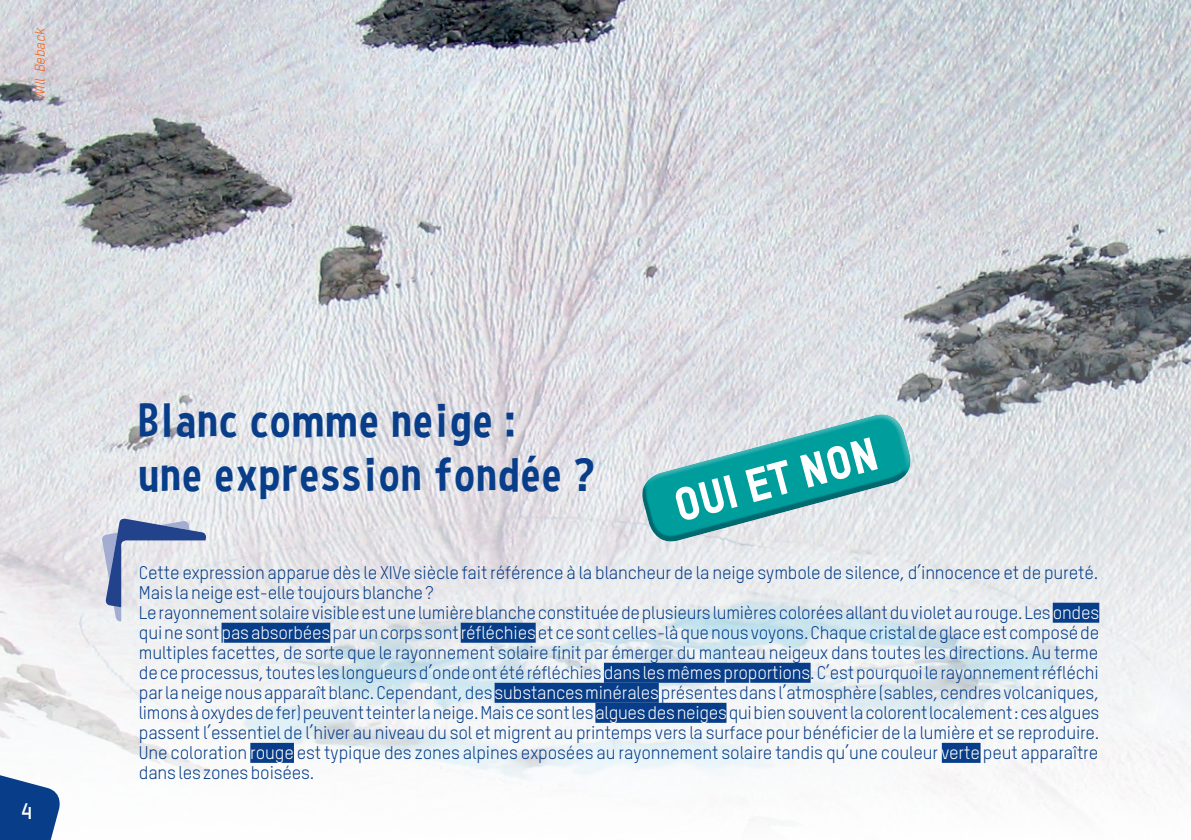
<style>
.page{position:relative;width:1191px;height:840px;background:#fff}
.page>*{position:absolute;margin:0;border:0;box-sizing:border-box;transform-origin:0 0}
.t1{font:48px/54px "Curse Casual";letter-spacing:.04em;color:#083e89}
.t2{font:46px "TSTAR Headline";color:#fff}
.t3{font:700 22px "TSTAR";color:#fff}
.t4{font:18px/20px "TSTAR";letter-spacing:-.01em;color:#083e89}
.t5{font:italic 14px "TSTAR";color:#f36421}
.s1{color:#fff}
</style>
<div class="page">
<img style="left:0;top:0;width:1191px;height:821px">
<svg style="left:636px;top:404px;width:284px;height:143px;background:#7dc2c4"></svg>
<div style="left:1052px;top:602px;width:47px;height:20px;background:#083e89"></div>
<div style="left:221px;top:622px;width:109px;height:20px;background:#083e89"></div>
<div style="left:461px;top:622px;width:74px;height:20px;background:#083e89"></div>
<div style="left:604px;top:662px;width:206px;height:20px;background:#083e89"></div>
<div style="left:494px;top:682px;width:165px;height:20px;background:#083e89"></div>
<div style="left:595px;top:702px;width:131px;height:20px;background:#083e89"></div>
<div style="left:250px;top:742px;width:44px;height:20px;background:#083e89"></div>
<div style="left:941px;top:742px;width:39px;height:20px;background:#083e89"></div>
<svg style="left:102px;top:518px;width:104px;height:103px;background:#bfc6d8"></svg>
<svg style="left:0;top:767px;width:64px;height:72px"></svg>
<p class="t5" style="left:31px;top:100px;width:74px;rotate:-90deg">Will Beback</p>
<p class="t3" style="left:21px;top:796px;width:13px">4</p>
<h1 class="t1" style="left:139px;top:392px;width:457px">Blanc comme neige :<br>une expression fondée ?</h1>
<h2 class="t2" style="left:668px;top:478px;width:210px;rotate:-15deg">oui et non</h2>
<p class="t4" style="left:139px;top:561px;width:962px">Cette expression apparue dès le XIVe siècle fait référence à la blancheur de la neige symbole de silence, d’innocence et de pureté.<br>Mais la neige est-elle toujours blanche ?<br>Le rayonnement solaire visible est une lumière blanche constituée de plusieurs lumières colorées allant du violet au rouge. Les<span class="s1">ondes </span>qui ne sont <span class="s1">pas absorbées</span> par un corps sont <span class="s1">réfléchies</span> et ce sont celles-là que nous voyons. Chaque cristal de glace est composé de multiples facettes, de sorte que le rayonnement solaire finit par émerger du manteau neigeux dans toutes les directions. Au terme de ce processus, toutes les longueurs d’onde ont été réfléchies <span class="s1">dans les mêmes proportions</span>. C’est pourquoi le rayonnement réfléchi par la neige nous apparaît blanc. Cependant, des <span class="s1">substances minérales</span> présentes dans l’atmosphère (sables, cendres volcaniques, limons à oxydes de fer) peuvent teinter la neige. Mais ce sont les <span class="s1">algues des neiges</span> qui bien souvent la colorent localement : ces algues passent l’essentiel de l’hiver au niveau du sol et migrent au printemps vers la surface pour bénéficier de la lumière et se reproduire.<br>Une coloration <span class="s1">rouge</span> est typique des zones alpines exposées au rayonnement solaire tandis qu’une couleur <span class="s1">verte</span> peut apparaître dans les zones boisées.</p>
</div>
